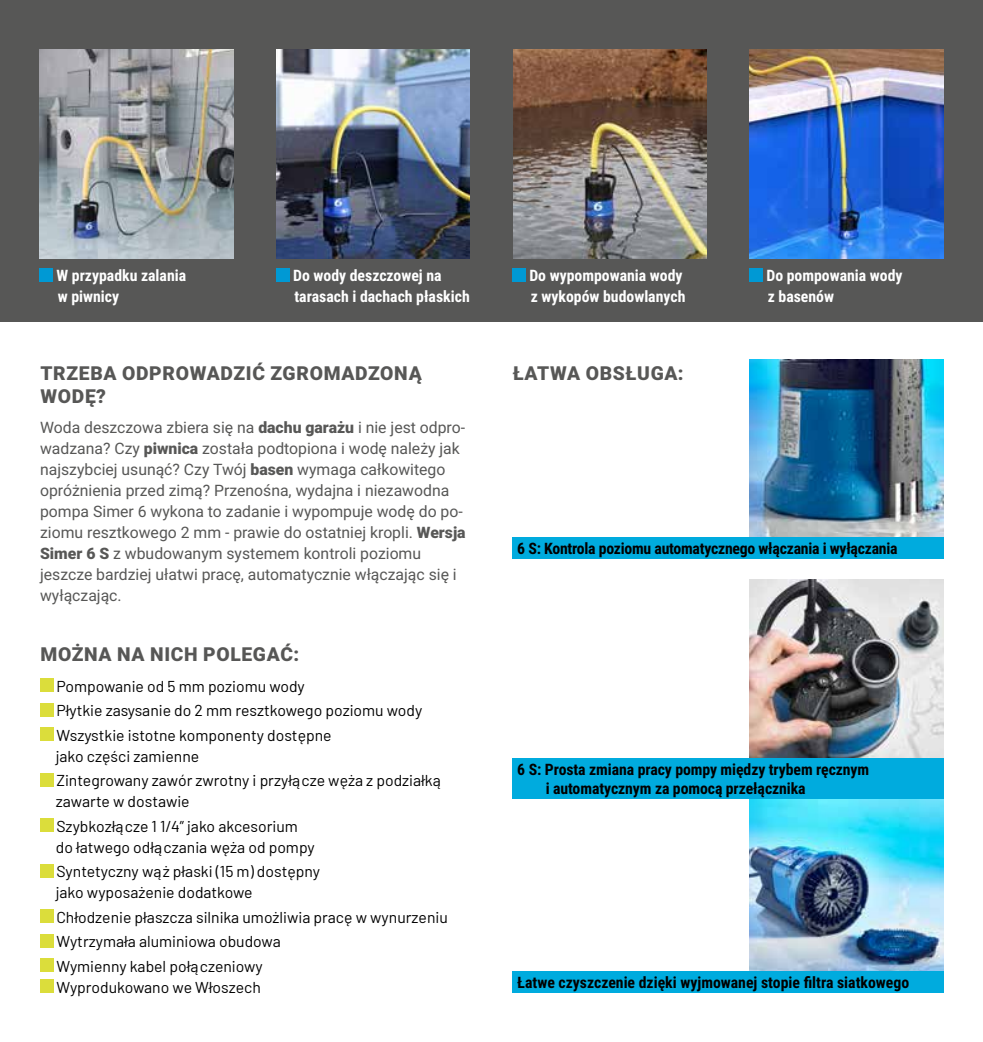
<style>
.page{position:relative;width:983px;height:1042px;background:#fff}
.page>*{position:absolute;margin:0;border:0;box-sizing:border-box;transform-origin:0 0}
.t1{font:900 19.25px/22.8px "Roboto";letter-spacing:.035em;color:#575756}
.t2{font:15.75px/24.5px "Barlow";color:#000}
.t3{font:15.75px/21px "Roboto";color:#575756}
.t4{font:700 15.75px/19.2px "Roboto Condensed";letter-spacing:-.005em;color:#000}
.t5{font:700 15.75px/21px "Roboto Condensed";color:#fff}
.s1{font-weight:900}
</style>
<div class="page">
<img style="left:749px;top:579px;width:194px;height:179px">
<div style="left:0;top:0;width:982px;height:322px;background:#575756"></div>
<img style="left:513px;top:50px;width:193px;height:208px">
<img style="left:40px;top:50px;width:193px;height:208px">
<img style="left:276px;top:50px;width:194px;height:208px">
<img style="left:749px;top:50px;width:194px;height:208px">
<div style="left:40px;top:268px;width:13px;height:13px;background:#0099d4"></div>
<div style="left:276px;top:268px;width:13px;height:13px;background:#0099d4"></div>
<div style="left:512px;top:268px;width:13px;height:13px;background:#0099d4"></div>
<div style="left:749px;top:268px;width:13px;height:13px;background:#0099d4"></div>
<div style="left:40px;top:678px;width:13px;height:14px;background:#dbdd3b"></div>
<div style="left:40px;top:703px;width:13px;height:13px;background:#dbdd3b"></div>
<div style="left:40px;top:727px;width:13px;height:14px;background:#dbdd3b"></div>
<div style="left:40px;top:773px;width:13px;height:13px;background:#dbdd3b"></div>
<div style="left:40px;top:818px;width:13px;height:14px;background:#dbdd3b"></div>
<div style="left:40px;top:864px;width:13px;height:13px;background:#dbdd3b"></div>
<div style="left:40px;top:909px;width:13px;height:14px;background:#dbdd3b"></div>
<div style="left:40px;top:934px;width:13px;height:13px;background:#dbdd3b"></div>
<div style="left:40px;top:958px;width:13px;height:14px;background:#dbdd3b"></div>
<div style="left:40px;top:979px;width:13px;height:14px;background:#dbdd3b"></div>
<img style="left:749px;top:360px;width:194px;height:177px">
<img style="left:749px;top:799px;width:194px;height:172px">
<div style="left:512px;top:537px;width:431px;height:22px;background:#00abde"></div>
<div style="left:512px;top:758px;width:431px;height:41px;background:#00abde"></div>
<div style="left:512px;top:971px;width:431px;height:21px;background:#00abde"></div>
<p class="t5" style="left:56px;top:265px;width:131px">W przypadku zalania w piwnicy</p>
<p class="t5" style="left:293px;top:265px;width:178px">Do wody deszczowej na tarasach i dachach płaskich</p>
<p class="t5" style="left:529px;top:265px;width:157px">Do wypompowania wody z wykopów budowlanych</p>
<p class="t5" style="left:766px;top:265px;width:138px">Do pompowania wody z basenów</p>
<p class="t1" style="left:40px;top:361px;width:383px">TRZEBA ODPROWADZIĆ ZGROMADZONĄ<br>WODĘ?</p>
<p class="t3" style="left:40px;top:417px;width:427px">Woda deszczowa zbiera się na <span class="s1">dachu garażu</span> i nie jest odpro&shy;wadzana? Czy <span class="s1">piwnica</span> została podtopiona i wodę należy jak najszybciej usunąć? Czy Twój <span class="s1">basen</span> wymaga całkowitego opróżnienia przed zimą? Przenośna, wydajna i niezawodna pompa Simer 6 wykona to zadanie i wypompuje wodę do po&shy;ziomu resztkowego 2 mm - prawie do ostatniej kropli. <span class="s1">Wersja Simer 6 S</span> z wbudowanym systemem kontroli poziomu jeszcze bardziej ułatwi pracę, automatycznie włączając się i wyłączając.</p>
<p class="t1" style="left:40px;top:642px;width:260px">MOŻNA NA NICH POLEGAĆ:</p>
<p class="t2" style="left:56px;top:673px;width:367px">Pompowanie od 5 mm poziomu wody<br>Płytkie zasysanie do 2 mm resztkowego poziomu wody<br>Wszystkie istotne komponenty dostępne</p>
<p class="t2" style="left:56px;top:743px;width:388px">jako części zamienne<br>Zintegrowany zawór zwrotny i przyłącze węża z podziałką</p>
<p class="t2" style="left:56px;top:789px;width:243px">zawarte w dostawie<br>Szybkozłącze 1 1/4” jako akcesorium</p>
<p class="t2" style="left:56px;top:834px;width:265px">do łatwego odłączania węża od pompy<br>Syntetyczny wąż płaski (15 m) dostępny</p>
<p class="t2" style="left:56px;top:880px;width:393px">jako wyposażenie dodatkowe<br>Chłodzenie płaszcza silnika umożliwia pracę w wynurzeniu Wytrzymała aluminiowa obudowa<br>Wymienny kabel połączeniowy</p>
<p class="t2" style="left:56px;top:974px;width:206px">Wyprodukowano we Włoszech</p>
<p class="t1" style="left:513px;top:361px;width:172px">ŁATWA OBSŁUGA:</p>
<p class="t4" style="left:517px;top:538px;width:382px">6 S: Kontrola poziomu automatycznego włączania i wyłączania</p>
<p class="t4" style="left:545px;top:758px;width:325px;text-indent:-28px">6 S: Prosta zmiana pracy pompy między trybem ręcznym i automatycznym za pomocą przełącznika</p>
<p class="t4" style="left:517px;top:972px;width:393px">Łatwe czyszczenie dzięki wyjmowanej stopie filtra siatkowego</p>
</div>
